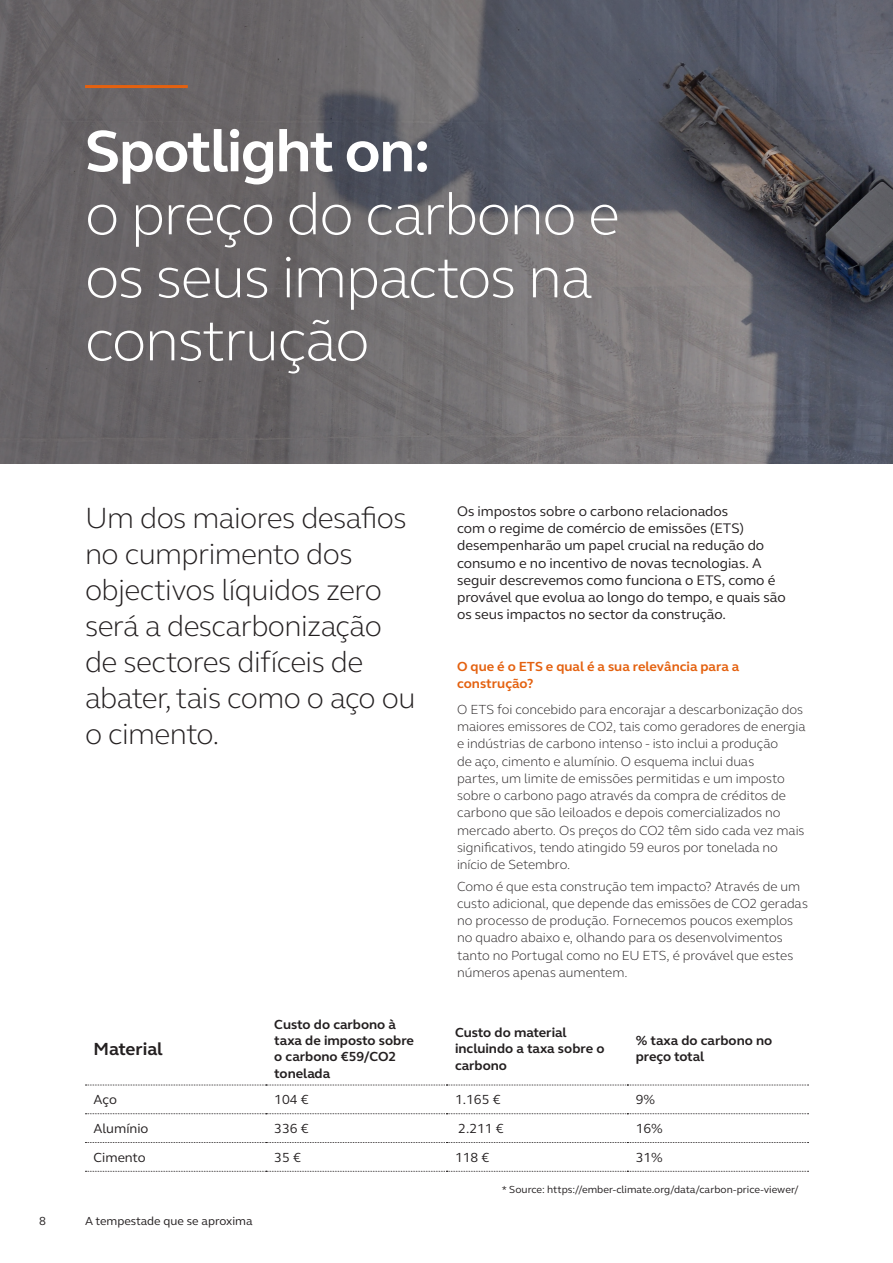
<style>
.page{position:relative;width:893px;height:1263px;background:#fff}
.page>*{position:absolute;margin:0;border:0;box-sizing:border-box;transform-origin:0 0}
.SECETION_START_title{font:300 60px/63px "FS Elliot Pro";letter-spacing:-.025em;color:#fff}
.SECETION_START_title-2{font:700 60px "FS Elliot Pro";letter-spacing:-.025em;color:#fff}
.Bullets_10_12pt{font:300 30px/36px "FS Elliot Pro";letter-spacing:-.02em;color:#231f20}
.t1{font:700 18px "FS Elliot Pro";color:#231f20}
.Bullets_10_12pt-2{font:14.25px/17.2px "FS Elliot Pro";letter-spacing:-.005em;color:#231f20}
.body_text_-_space_af{font:300 13.5px/17.2px "FS Elliot Pro";letter-spacing:-.005em;color:#231f20}
.t2{font:700 13.5px/16.2px "FS Elliot Pro";color:#231f20}
.t3{font:13.5px "FS Elliot Pro";color:#231f20}
.body_text_-_space_af-2{font:700 13.5px/17.2px "FS Elliot Pro";color:#e4610f}
.t4{font:12px "FS Elliot Pro";color:#231f20}
.t5{font:10.5px "FS Elliot Pro";color:#231f20}
.s1{font-family:"Arial";color:#fff}
</style>
<div class="page">
<svg style="left:0;top:0;width:893px;height:463px;background:#666469"></svg>
<hr style="left:85px;top:85px;width:103px;height:3px;background:#e4610f">
<svg style="left:85px;top:1084px;width:723px;height:1px"></svg>
<svg style="left:85px;top:1113px;width:723px;height:1px"></svg>
<svg style="left:85px;top:1142px;width:723px;height:1px"></svg>
<svg style="left:85px;top:1171px;width:723px;height:1px"></svg>
<p class="SECETION_START_title-2" style="left:85px;top:111px;width:347px">Spotlight on:</p>
<p class="SECETION_START_title" style="left:85px;top:181px;width:536px">o preço do carbono e os seus impactos na construção</p>
<p class="Bullets_10_12pt" style="left:85px;top:499px;width:332px">Um dos maiores desafios no cumprimento dos objectivos líquidos zero será a descarbonização de sectores difíceis de abater, tais como o aço ou o cimento.</p>
<p class="Bullets_10_12pt-2" style="left:457px;top:502px;width:330px">Os impostos sobre o carbono relacionados<br>com o regime de comércio de emissões (ETS) desempenharão um papel crucial na redução do consumo e no incentivo de novas tecnologias. A seguir descrevemos como funciona o ETS, como é provável que evolua ao longo do tempo, e quais são os seus impactos no sector da construção.</p>
<p class="body_text_-_space_af-2" style="left:457px;top:657px;width:284px">O que é o ETS e qual é a sua relevância para a construção?</p>
<p class="body_text_-_space_af" style="left:457px;top:700px;width:350px">O ETS foi concebido para encorajar a descarbonização dos maiores emissores de CO2, tais como geradores de energia e indústrias de carbono intenso - isto inclui a produção<br>de aço, cimento e alumínio. O esquema inclui duas<br>partes, um limite de emissões permitidas e um imposto sobre o carbono pago através da compra de créditos de carbono que são leiloados e depois comercializados no mercado aberto. Os preços do CO2 têm sido cada vez mais significativos, tendo atingido 59 euros por tonelada no início de Setembro.</p>
<p class="body_text_-_space_af" style="left:457px;top:877px;width:352px">Como é que esta construção tem impacto? Através de um custo adicional, que depende das emissões de CO2 geradas no processo de produção. Fornecemos poucos exemplos no quadro abaixo e, olhando para os desenvolvimentos tanto no Portugal como no EU ETS, é provável que estes números apenas aumentem.</p>
<p class="t1" style="left:94px;top:1037px;width:71px">Material</p>
<p class="t2" style="left:274px;top:1016px;width:141px">Custo do carbono à taxa de imposto sobre o carbono €59/CO2 tonelada</p>
<p class="t2" style="left:455px;top:1024px;width:151px">Custo do material incluindo a taxa sobre o carbono</p>
<p class="t2" style="left:636px;top:1032px;width:138px">% taxa do carbono no preço total</p>
<p class="t3" style="left:94px;top:1091px;width:25px">Aço</p>
<p class="t3" style="left:274px;top:1091px;width:36px">104 €</p>
<p class="t3" style="left:455px;top:1091px;width:47px">1.165 €</p>
<p class="t3" style="left:636px;top:1091px;width:21px">9%</p>
<p class="t3" style="left:94px;top:1119px;width:56px">Alumínio</p>
<p class="t3" style="left:274px;top:1119px;width:36px">336 €</p>
<p class="t3" style="left:458px;top:1119px;width:47px">2.211 €</p>
<p class="t3" style="left:636px;top:1119px;width:29px">16%</p>
<p class="t3" style="left:94px;top:1148px;width:54px">Cimento</p>
<p class="t3" style="left:274px;top:1148px;width:28px">35 €</p>
<p class="t3" style="left:455px;top:1148px;width:36px">118 €</p>
<p class="t3" style="left:636px;top:1148px;width:29px">31%</p>
<p class="t5" style="left:489px;top:1182px;width:311px"><span class="s1">•</span> * Source: https://ember-climate.org/data/carbon-price-viewer/</p>
<p class="t4" style="left:39px;top:1213px;width:8px">8</p>
<p class="t4" style="left:85px;top:1213px;width:169px">A tempestade que se aproxima</p>
</div>
